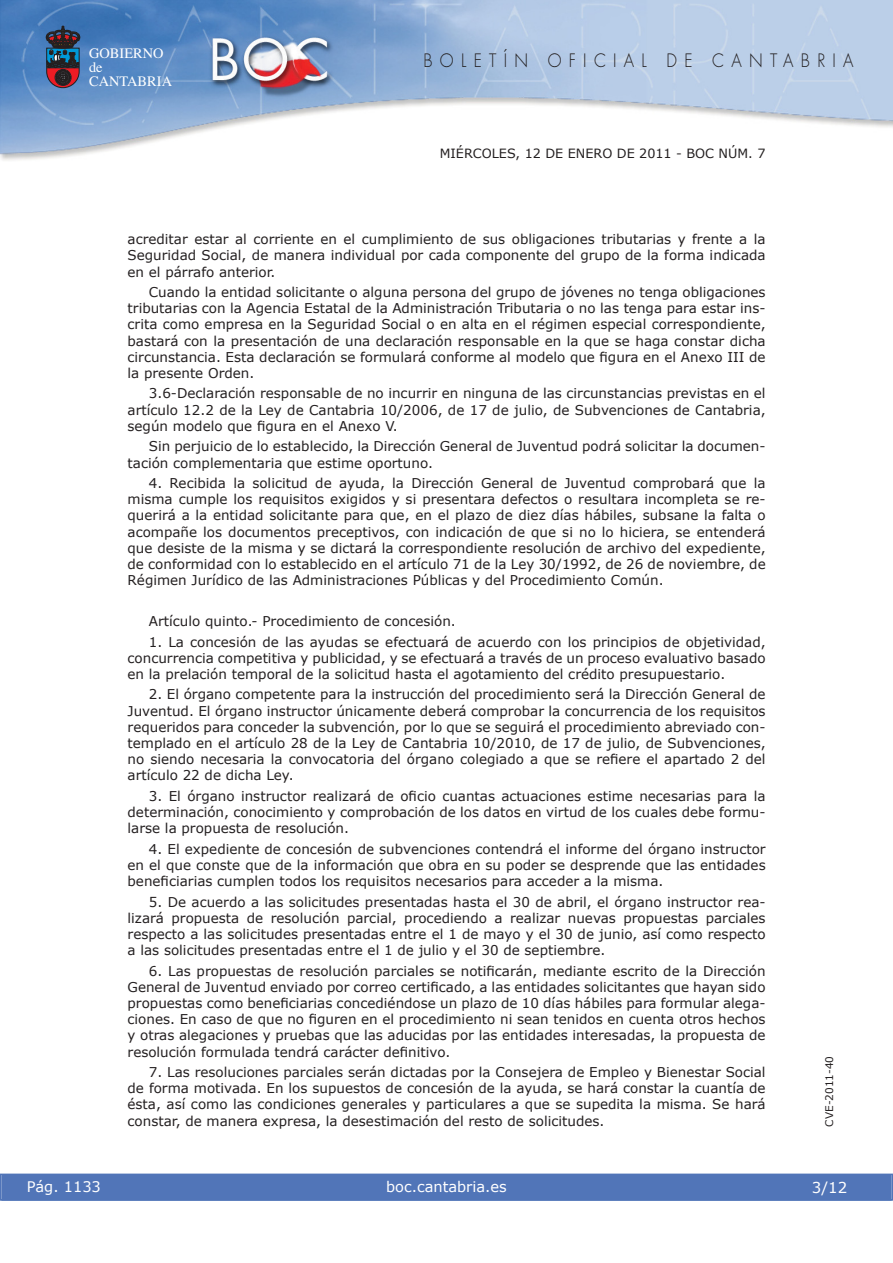
<style>
.page{position:relative;width:893px;height:1263px;background:#fff}
.page>*{position:absolute;margin:0;border:0;box-sizing:border-box;transform-origin:0 0}
.t1{font:300 18px "Futura";letter-spacing:.45em;color:#231f20;scale:.9 1}
.t2{font:15px "Verdana";color:#fff}
.t3{font:14.55px "Verdana";color:#fff}
.t4{font:14.4px/14.1px "Times";color:#fff}
.t5{font:13.5px/16.2px "Verdana";color:#231f20;text-align:justify}
.t6{font:12.75px "Verdana";color:#231f20}
.t7{font:10.5px "Verdana";color:#231f20}
</style>
<div class="page">
<div style="left:1px;top:1174px;width:890px;height:27px;background:#5175b8"></div>
<div style="left:0;top:1174px;width:893px;height:27px;border:1px solid #5175b8"></div>
<img style="left:0;top:0;width:893px;height:161px">
<svg style="left:46px;top:26px;width:34px;height:62px"></svg>
<p class="t4" style="left:89px;top:47px;width:85px">GOBIERNO de<br>CANTABRIA</p>
<h1 class="t1" style="left:423px;top:52px;width:479px">BOLETÍN OFICIAL DE CANTABRIA</h1>
<p class="t6" style="left:440px;top:145px;width:327px">MIÉRCOLES, 12 DE ENERO DE 2011 - BOC NÚM. 7</p>
<p class="t5" style="left:128px;top:231px;width:639px">acreditar estar al corriente en el cumplimiento de sus obligaciones tributarias y frente a la Seguridad Social, de manera individual por cada componente del grupo de la forma indicada en el párrafo anterior.</p>
<p class="t5" style="left:128px;top:284px;width:639px;text-indent:21px">Cuando la entidad solicitante o alguna persona del grupo de jóvenes no tenga obligaciones tributarias con la Agencia Estatal de la Administración Tributaria o no las tenga para estar ins&shy;crita como empresa en la Seguridad Social o en alta en el régimen especial correspondiente, bastará con la presentación de una declaración responsable en la que se haga constar dicha circunstancia. Esta declaración se formulará conforme al modelo que figura en el Anexo III de la presente Orden.</p>
<p class="t5" style="left:128px;top:385px;width:639px;text-indent:21px">3.6-Declaración responsable de no incurrir en ninguna de las circunstancias previstas en el artículo 12.2 de la Ley de Cantabria 10/2006, de 17 de julio, de Subvenciones de Cantabria, según modelo que figura en el Anexo V.</p>
<p class="t5" style="left:128px;top:438px;width:639px;text-indent:21px">Sin perjuicio de lo establecido, la Dirección General de Juventud podrá solicitar la documen&shy;tación complementaria que estime oportuno.</p>
<p class="t5" style="left:128px;top:475px;width:640px;text-indent:21px">4. Recibida la solicitud de ayuda, la Dirección General de Juventud comprobará que la misma cumple los requisitos exigidos y si presentara defectos o resultara incompleta se re&shy;querirá a la entidad solicitante para que, en el plazo de diez días hábiles, subsane la falta o acompañe los documentos preceptivos, con indicación de que si no lo hiciera, se entenderá que desiste de la misma y se dictará la correspondiente resolución de archivo del expediente, de conformidad con lo establecido en el artículo 71 de la Ley 30/1992, de 26 de noviembre, de Régimen Jurídico de las Administraciones Públicas y del Procedimiento Común.</p>
<p class="t5" style="left:149px;top:613px;width:308px">Artículo quinto.- Procedimiento de concesión.</p>
<p class="t5" style="left:128px;top:633px;width:639px;text-indent:21px">1. La concesión de las ayudas se efectuará de acuerdo con los principios de objetividad, concurrencia competitiva y publicidad, y se efectuará a través de un proceso evaluativo basado en la prelación temporal de la solicitud hasta el agotamiento del crédito presupuestario.</p>
<p class="t5" style="left:128px;top:686px;width:639px;text-indent:21px">2. El órgano competente para la instrucción del procedimiento será la Dirección General de Juventud. El órgano instructor únicamente deberá comprobar la concurrencia de los requisitos requeridos para conceder la subvención, por lo que se seguirá el procedimiento abreviado con&shy;templado en el artículo 28 de la Ley de Cantabria 10/2010, de 17 de julio, de Subvenciones, no siendo necesaria la convocatoria del órgano colegiado a que se refiere el apartado 2 del artículo 22 de dicha Ley.</p>
<p class="t5" style="left:128px;top:787px;width:639px;text-indent:21px">3. El órgano instructor realizará de oficio cuantas actuaciones estime necesarias para la determinación, conocimiento y comprobación de los datos en virtud de los cuales debe formu&shy;larse la propuesta de resolución.</p>
<p class="t5" style="left:128px;top:840px;width:640px;text-indent:21px">4. El expediente de concesión de subvenciones contendrá el informe del órgano instructor en el que conste que de la información que obra en su poder se desprende que las entidades beneficiarias cumplen todos los requisitos necesarios para acceder a la misma.</p>
<p class="t5" style="left:128px;top:893px;width:639px;text-indent:21px">5. De acuerdo a las solicitudes presentadas hasta el 30 de abril, el órgano instructor rea&shy;lizará propuesta de resolución parcial, procediendo a realizar nuevas propuestas parciales respecto a las solicitudes presentadas entre el 1 de mayo y el 30 de junio, así como respecto a las solicitudes presentadas entre el 1 de julio y el 30 de septiembre.</p>
<p class="t5" style="left:128px;top:962px;width:639px;text-indent:21px">6. Las propuestas de resolución parciales se notificarán, mediante escrito de la Dirección General de Juventud enviado por correo certificado, a las entidades solicitantes que hayan sido propuestas como beneficiarias concediéndose un plazo de 10 días hábiles para formular alega&shy;ciones. En caso de que no figuren en el procedimiento ni sean tenidos en cuenta otros hechos y otras alegaciones y pruebas que las aducidas por las entidades interesadas, la propuesta de resolución formulada tendrá carácter definitivo.</p>
<p class="t5" style="left:128px;top:1064px;width:639px;text-indent:21px">7. Las resoluciones parciales serán dictadas por la Consejera de Empleo y Bienestar Social de forma motivada. En los supuestos de concesión de la ayuda, se hará constar la cuantía de ésta, así como las condiciones generales y particulares a que se supedita la misma. Se hará constar, de manera expresa, la desestimación del resto de solicitudes.</p>
<p class="t3" style="left:27px;top:1177px;width:76px">Pág. 1133</p>
<p class="t3" style="left:386px;top:1178px;width:122px">boc.cantabria.es</p>
<p class="t7" style="left:823px;top:1127px;width:72px;rotate:-90deg">CVE-2011-40</p>
<p class="t2" style="left:812px;top:1178px;width:37px">3/12</p>
</div>
